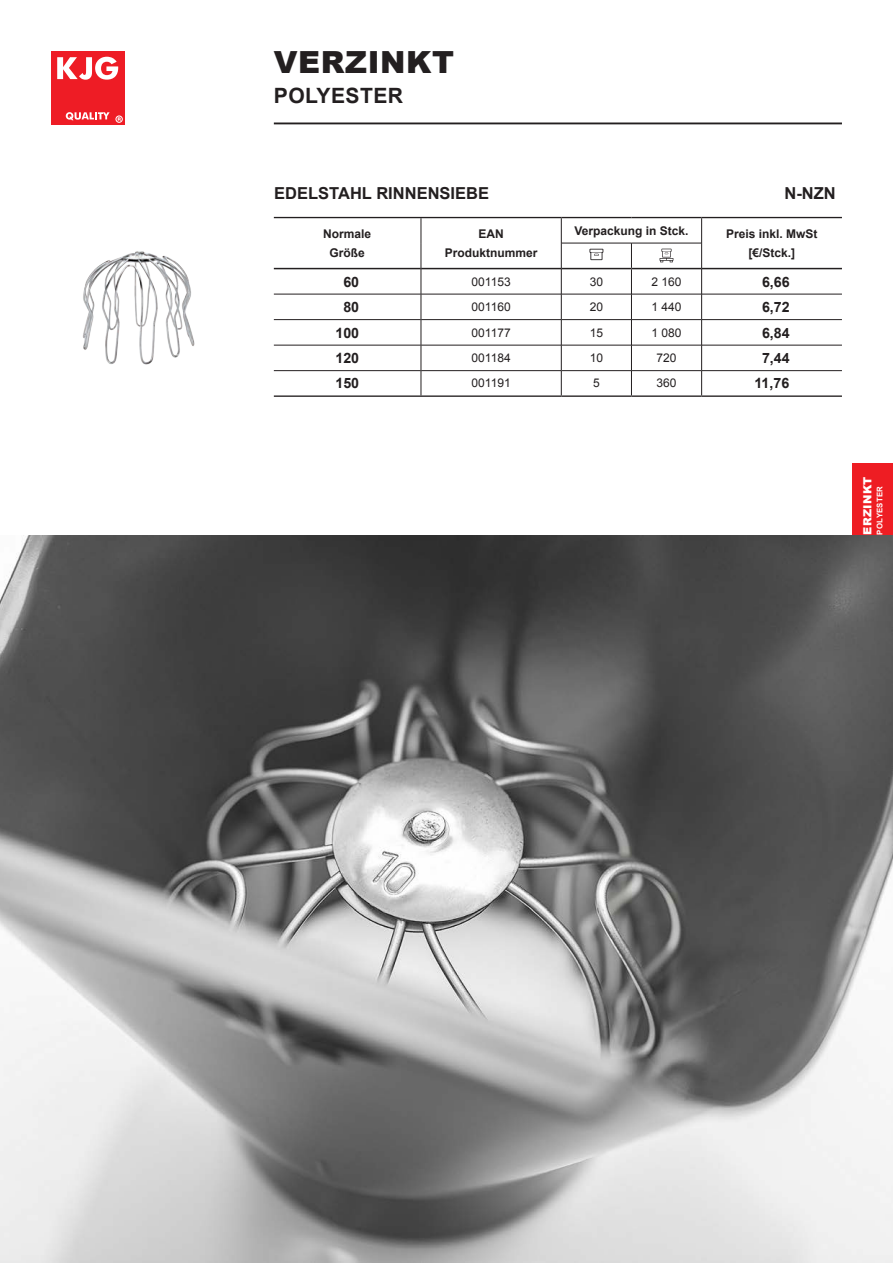
<style>
.page{position:relative;width:893px;height:1263px;background:#fff}
.page>*{position:absolute;margin:0;border:0;box-sizing:border-box;transform-origin:0 0}
.t1{font:900 30.45px "Arial";letter-spacing:.02em;color:#231f20}
.t2{font:700 21.15px "Arial";letter-spacing:.02em;color:#231f20}
.t3{font:700 16.5px "Arial";color:#231f20}
.t4{font:700 14.25px "Arial";color:#231f20}
.t5{font:700 12px/19.5px "Arial";color:#231f20;text-align:center}
.t6{font:12px "Arial";color:#231f20}
.t7{font:900 11.25px "Arial";letter-spacing:.03em;color:#fff}
.t8{font:700 7.8px "Arial";letter-spacing:.03em;color:#fff}
</style>
<div class="page">
<div style="left:853px;top:463px;width:40px;height:94px;background:#ee1d23"></div>
<div style="left:51px;top:51px;width:73px;height:73px;background:#ee1c25"></div>
<svg style="left:66px;top:112px;width:57px;height:11px"></svg>
<svg style="left:57px;top:57px;width:61px;height:23px"></svg>
<hr style="left:274px;top:122px;width:568px;height:2px;background:#231f20">
<img style="left:0;top:535px;width:893px;height:728px">
<img style="left:83px;top:251px;width:112px;height:114px">
<hr style="left:274px;top:395px;width:147px;height:2px;background:#231f20">
<hr style="left:421px;top:395px;width:140px;height:2px;background:#231f20">
<hr style="left:561px;top:395px;width:70px;height:2px;background:#231f20">
<hr style="left:631px;top:395px;width:71px;height:2px;background:#231f20">
<hr style="left:702px;top:395px;width:140px;height:2px;background:#231f20">
<hr style="left:274px;top:294px;width:147px;height:1px;background:#231f20">
<hr style="left:421px;top:294px;width:140px;height:1px;background:#231f20">
<hr style="left:561px;top:294px;width:70px;height:1px;background:#231f20">
<hr style="left:631px;top:294px;width:70px;height:1px;background:#231f20">
<hr style="left:702px;top:294px;width:140px;height:1px;background:#231f20">
<hr style="left:274px;top:319px;width:147px;height:1px;background:#231f20">
<hr style="left:421px;top:319px;width:140px;height:1px;background:#231f20">
<hr style="left:561px;top:319px;width:70px;height:1px;background:#231f20">
<hr style="left:631px;top:319px;width:70px;height:1px;background:#231f20">
<hr style="left:702px;top:319px;width:140px;height:1px;background:#231f20">
<hr style="left:274px;top:345px;width:147px;height:1px;background:#231f20">
<hr style="left:421px;top:345px;width:140px;height:1px;background:#231f20">
<hr style="left:561px;top:345px;width:70px;height:1px;background:#231f20">
<hr style="left:631px;top:345px;width:70px;height:1px;background:#231f20">
<hr style="left:702px;top:345px;width:140px;height:1px;background:#231f20">
<hr style="left:274px;top:370px;width:147px;height:1px;background:#231f20">
<hr style="left:421px;top:370px;width:140px;height:1px;background:#231f20">
<hr style="left:561px;top:370px;width:70px;height:1px;background:#231f20">
<hr style="left:631px;top:370px;width:70px;height:1px;background:#231f20">
<hr style="left:702px;top:370px;width:140px;height:1px;background:#231f20">
<hr style="left:274px;top:268px;width:147px;height:1px;background:#231f20">
<hr style="left:421px;top:268px;width:140px;height:1px;background:#231f20">
<hr style="left:561px;top:268px;width:70px;height:1px;background:#231f20">
<hr style="left:631px;top:268px;width:70px;height:1px;background:#231f20">
<hr style="left:702px;top:268px;width:140px;height:1px;background:#231f20">
<hr style="left:274px;top:217px;width:147px;height:1px;background:#231f20">
<hr style="left:421px;top:217px;width:140px;height:1px;background:#231f20">
<hr style="left:561px;top:217px;width:70px;height:1px;background:#231f20">
<hr style="left:631px;top:217px;width:71px;height:1px;background:#231f20">
<hr style="left:702px;top:217px;width:140px;height:1px;background:#231f20">
<hr style="left:561px;top:243px;width:70px;height:1px;background:#231f20">
<hr style="left:631px;top:243px;width:70px;height:1px;background:#231f20">
<svg style="left:631px;top:243px;width:1px;height:152px"></svg>
<svg style="left:421px;top:218px;width:1px;height:177px"></svg>
<svg style="left:561px;top:218px;width:1px;height:177px"></svg>
<svg style="left:701px;top:218px;width:1px;height:177px"></svg>
<svg style="left:589px;top:249px;width:14px;height:11px"></svg>
<svg style="left:660px;top:249px;width:13px;height:13px"></svg>
<h1 class="t1" style="left:274px;top:40px;width:182px">VERZINKT</h1>
<h2 class="t2" style="left:274px;top:81px;width:131px">POLYESTER</h2>
<h3 class="t3" style="left:274px;top:182px;width:216px">EDELSTAHL RINNENSIEBE</h3>
<h3 class="t3" style="left:784px;top:182px;width:53px">N-NZN</h3>
<p class="t5" style="left:323px;top:224px;width:50px">Normale<br>Größe</p>
<p class="t5" style="left:445px;top:224px;width:94px">EAN<br>Produktnummer</p>
<p class="t5" style="left:574px;top:221px;width:116px">Verpackung in Stck.</p>
<p class="t5" style="left:726px;top:224px;width:93px">Preis inkl. MwSt [€/Stck.]</p>
<p class="t4" style="left:343px;top:272px;width:17px">60</p>
<p class="t6" style="left:472px;top:274px;width:41px">001153</p>
<p class="t6" style="left:590px;top:274px;width:15px">30</p>
<p class="t6" style="left:651px;top:274px;width:32px">2 160</p>
<p class="t4" style="left:762px;top:272px;width:29px">6,66</p>
<p class="t4" style="left:343px;top:298px;width:17px">80</p>
<p class="t6" style="left:472px;top:299px;width:41px">001160</p>
<p class="t6" style="left:590px;top:299px;width:15px">20</p>
<p class="t6" style="left:651px;top:299px;width:32px">1 440</p>
<p class="t4" style="left:762px;top:298px;width:29px">6,72</p>
<p class="t4" style="left:335px;top:323px;width:25px">100</p>
<p class="t6" style="left:472px;top:325px;width:41px">001177</p>
<p class="t6" style="left:590px;top:325px;width:15px">15</p>
<p class="t6" style="left:651px;top:325px;width:32px">1 080</p>
<p class="t4" style="left:762px;top:323px;width:29px">6,84</p>
<p class="t4" style="left:335px;top:349px;width:25px">120</p>
<p class="t6" style="left:472px;top:350px;width:41px">001184</p>
<p class="t6" style="left:590px;top:350px;width:15px">10</p>
<p class="t6" style="left:656px;top:350px;width:22px">720</p>
<p class="t4" style="left:762px;top:349px;width:29px">7,44</p>
<p class="t4" style="left:335px;top:374px;width:25px">150</p>
<p class="t6" style="left:472px;top:375px;width:41px">001191</p>
<p class="t6" style="left:593px;top:375px;width:8px">5</p>
<p class="t6" style="left:656px;top:375px;width:22px">360</p>
<p class="t4" style="left:754px;top:374px;width:36px">11,76</p>
<p class="t7" style="left:859px;top:544px;width:69px;rotate:-90deg">VERZINKT</p>
<p class="t8" style="left:874px;top:534px;width:50px;rotate:-90deg">POLYESTER</p>
</div>
